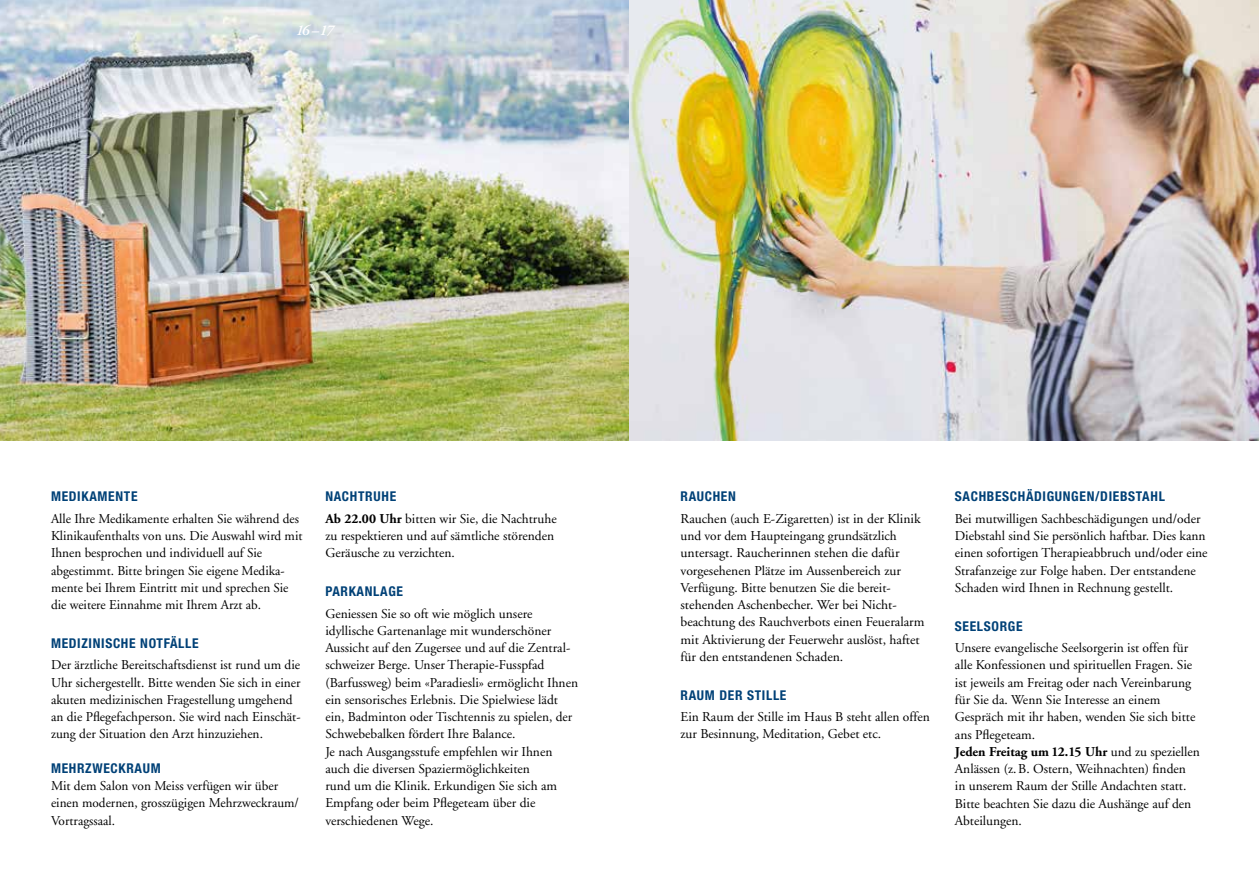
<style>
.page{position:relative;width:1259px;height:893px;background:#fff}
.page>*{position:absolute;margin:0;border:0;box-sizing:border-box;transform-origin:0 0}
.t1{font:italic 600 15px "Adobe Garamond";color:#fff}
.t2{font:13.5px/17.2px "Adobe Garamond";color:#000}
.t3{font:700 condensed 13.5px "Helvetica Neue LT Pro";letter-spacing:.05em;color:#004177}
.s1{font-weight:700}
</style>
<div class="page">
<img style="left:0;top:0;width:629px;height:440px">
<img style="left:629px;top:0;width:630px;height:440px">
<p class="t1" style="left:296px;top:22px;width:39px">16–17</p>
<p class="t3" style="left:51px;top:489px;width:88px">MEDIKAMENTE</p>
<p class="t2" style="left:51px;top:510px;width:253px">Alle Ihre Medikamente erhalten Sie während des Klinikaufenthalts von uns. Die Auswahl wird mit Ihnen besprochen und individuell auf Sie abgestimmt. Bitte bringen Sie eigene Medika&shy;mente bei Ihrem Eintritt mit und sprechen Sie die weitere Einnahme mit Ihrem Arzt ab.</p>
<p class="t3" style="left:51px;top:635px;width:149px">MEDIZINISCHE NOTFÄLLE</p>
<p class="t2" style="left:51px;top:657px;width:251px">Der ärztliche Bereitschaftsdienst ist rund um die Uhr sichergestellt. Bitte wenden Sie sich in einer akuten medizinischen Fragestellung umgehend an die Pflegefachperson. Sie wird nach Einschät&shy;zung der Situation den Arzt hinzuziehen.</p>
<p class="t3" style="left:51px;top:760px;width:111px">MEHRZWECKRAUM</p>
<p class="t2" style="left:51px;top:778px;width:249px">Mit dem Salon von Meiss verfügen wir über einen modernen, grosszügigen Mehrzweckraum/<br>Vortragssaal.</p>
<p class="t3" style="left:325px;top:489px;width:72px">NACHTRUHE</p>
<p class="t2" style="left:325px;top:510px;width:233px"><span class="s1">Ab 22.00 Uhr</span> bitten wir Sie, die Nachtruhe zu respektieren und auf sämtliche störenden<br>Geräusche zu verzichten.</p>
<p class="t3" style="left:325px;top:584px;width:79px">PARKANLAGE</p>
<p class="t2" style="left:325px;top:605px;width:254px">Geniessen Sie so oft wie möglich unsere idyllische Gartenanlage mit wunderschöner Aussicht auf den Zugersee und auf die Zentral&shy;schweizer Berge. Unser Therapie-Fusspfad (Barfussweg) beim «Paradiesli» ermöglicht Ihnen ein sensorisches Erlebnis. Die Spielwiese lädt ein, Badminton oder Tischtennis zu spielen, der Schwebebalken fördert Ihre Balance.<br>Je nach Ausgangsstufe empfehlen wir Ihnen auch die diversen Spaziermöglichkeiten<br>rund um die Klinik. Erkundigen Sie sich am Empfang oder beim Pflegeteam über die verschiedenen Wege.</p>
<p class="t3" style="left:680px;top:489px;width:57px">RAUCHEN</p>
<p class="t2" style="left:680px;top:510px;width:245px">Rauchen (auch E-Zigaretten) ist in der Klinik und vor dem Haupteingang grundsätzlich untersagt. Raucherinnen stehen die dafür vorgesehenen Plätze im Aussenbereich zur Verfügung. Bitte benutzen Sie die bereit&shy;stehenden Aschenbecher. Wer bei Nicht&shy;beachtung des Rauchverbots einen Feueralarm mit Aktivierung der Feuerwehr auslöst, haftet für den entstandenen Schaden.</p>
<p class="t3" style="left:680px;top:687px;width:107px">RAUM DER STILLE</p>
<p class="t2" style="left:680px;top:709px;width:251px">Ein Raum der Stille im Haus B steht allen offen zur Besinnung, Meditation, Gebet etc.</p>
<p class="t3" style="left:955px;top:489px;width:211px">SACHBESCHÄDIGUNGEN/DIEBSTAHL</p>
<p class="t2" style="left:955px;top:510px;width:254px">Bei mutwilligen Sachbeschädigungen und/oder Diebstahl sind Sie persönlich haftbar. Dies kann einen sofortigen Therapieabbruch und/oder eine Strafanzeige zur Folge haben. Der entstandene Schaden wird Ihnen in Rechnung gestellt.</p>
<p class="t3" style="left:955px;top:618px;width:69px">SEELSORGE</p>
<p class="t2" style="left:955px;top:640px;width:247px">Unsere evangelische Seelsorgerin ist offen für alle Konfessionen und spirituellen Fragen. Sie ist jeweils am Freitag oder nach Vereinbarung für Sie da. Wenn Sie Interesse an einem Gespräch mit ihr haben, wenden Sie sich bitte ans Pflegeteam.<br><span class="s1">Jeden Freitag um 12.15 Uhr</span> und zu speziellen Anlässen (z.B. Ostern, Weihnachten) finden<br>in unserem Raum der Stille Andachten statt.<br>Bitte beachten Sie dazu die Aushänge auf den Abteilungen.</p>
</div>
